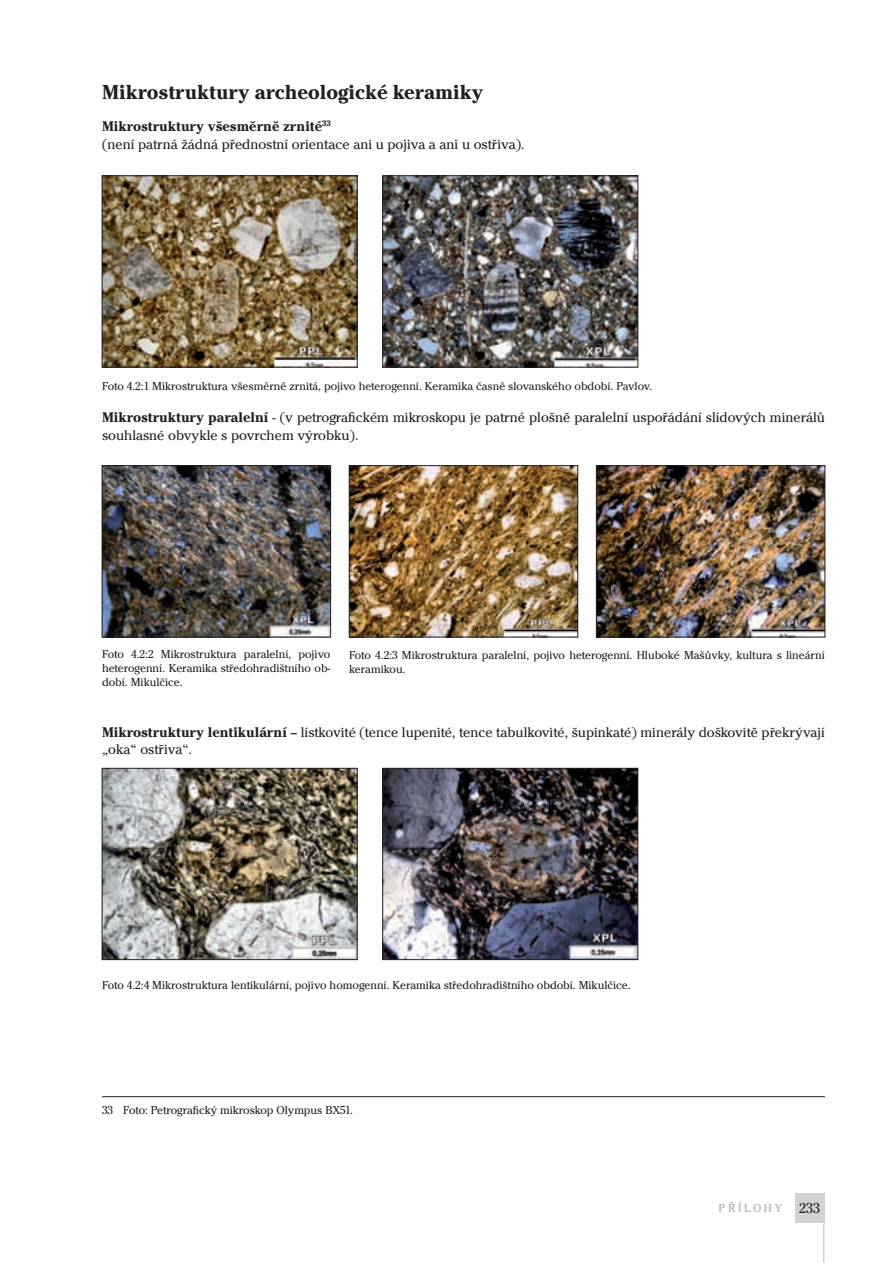
<style>
.page{position:relative;width:893px;height:1263px;background:#fff}
.page>*{position:absolute;margin:0;border:0;box-sizing:border-box;transform-origin:0 0}
.t1{font:700 21px "Cheltenham Itc TOT";color:#231f20}
.t2{font:15px "Cheltenham Itc TOT";color:#231f20}
.t3{font:14.55px/17.4px "Cheltenham Itc TOT";color:#231f20}
.t4{font:12px/14.4px "Cheltenham Itc TOT";color:#231f20;text-align:justify}
.t5{font:12px "Cheltenham Itc TOT";color:#a8a9ad}
.s1{font-weight:700}
</style>
<div class="page">
<div style="left:795px;top:1193px;width:29px;height:29px;background:#d1d2d4"></div>
<hr style="left:823px;top:1193px;width:1px;height:70px;background:#d1d2d4">
<hr style="left:102px;top:1096px;width:723px;height:1px;background:#231f20">
<img style="left:104px;top:178px;width:251px;height:187px">
<div style="left:102px;top:176px;width:255px;height:191px;border:1px solid #231f20"></div>
<img style="left:104px;top:467px;width:225px;height:168px">
<div style="left:102px;top:465px;width:229px;height:172px;border:1px solid #231f20"></div>
<img style="left:104px;top:770px;width:251px;height:188px">
<div style="left:102px;top:768px;width:255px;height:192px;border:1px solid #231f20"></div>
<img style="left:351px;top:467px;width:225px;height:168px">
<div style="left:349px;top:465px;width:229px;height:172px;border:1px solid #231f20"></div>
<img style="left:384px;top:770px;width:252px;height:188px">
<div style="left:382px;top:768px;width:256px;height:192px;border:1px solid #231f20"></div>
<img style="left:598px;top:467px;width:225px;height:168px">
<div style="left:596px;top:465px;width:229px;height:172px;border:1px solid #231f20"></div>
<img style="left:384px;top:178px;width:252px;height:187px">
<div style="left:382px;top:176px;width:256px;height:191px;border:1px solid #231f20"></div>
<h1 class="t1" style="left:102px;top:80px;width:383px">Mikrostruktury archeologické keramiky</h1>
<p class="t3" style="left:102px;top:118px;width:424px"><span class="s1">Mikrostruktury všesměrně zrnité</span><sup>33<br></sup>(není patrná žádná přednostní orientace ani u pojiva a ani u ostřiva).</p>
<p class="t4" style="left:102px;top:379px;width:552px">Foto 4.2:1 Mikrostruktura všesměrně zrnitá, pojivo heterogenní. Keramika časně slovanského období. Pavlov.</p>
<p class="t3" style="left:102px;top:409px;width:724px"><span class="s1">Mikrostruktury paralelní</span> - (v petrografickém mikroskopu je patrné plošně paralelní uspořádání slídových minerálů souhlasné obvykle s povrchem výrobku).</p>
<p class="t4" style="left:102px;top:646px;width:230px">Foto 4.2:2 Mikrostruktura paralelní, pojivo heterogenní. Keramika středohradištního ob&shy;dobí. Mikulčice.</p>
<p class="t4" style="left:349px;top:648px;width:477px">Foto 4.2:3 Mikrostruktura paralelní, pojivo heterogenní. Hluboké Mašůvky, kultura s lineární keramikou.</p>
<p class="t3" style="left:102px;top:723px;width:724px"><span class="s1">Mikrostruktury lentikulární</span> – lístkovité (tence lupenité, tence tabulkovité, šupinkaté) minerály doškovitě překrývají „oka“ ostřiva“.</p>
<p class="t4" style="left:102px;top:978px;width:530px">Foto 4.2:4 Mikrostruktura lentikulární, pojivo homogenní. Keramika středohradištního období. Mikulčice.</p>
<p class="t4" style="left:102px;top:1103px;width:252px">33 Foto: Petrografický mikroskop Olympus BX51.</p>
<p class="t5" style="left:719px;top:1201px;width:10px">přílohy</p>
<p class="t2" style="left:799px;top:1199px;width:23px">233</p>
</div>
